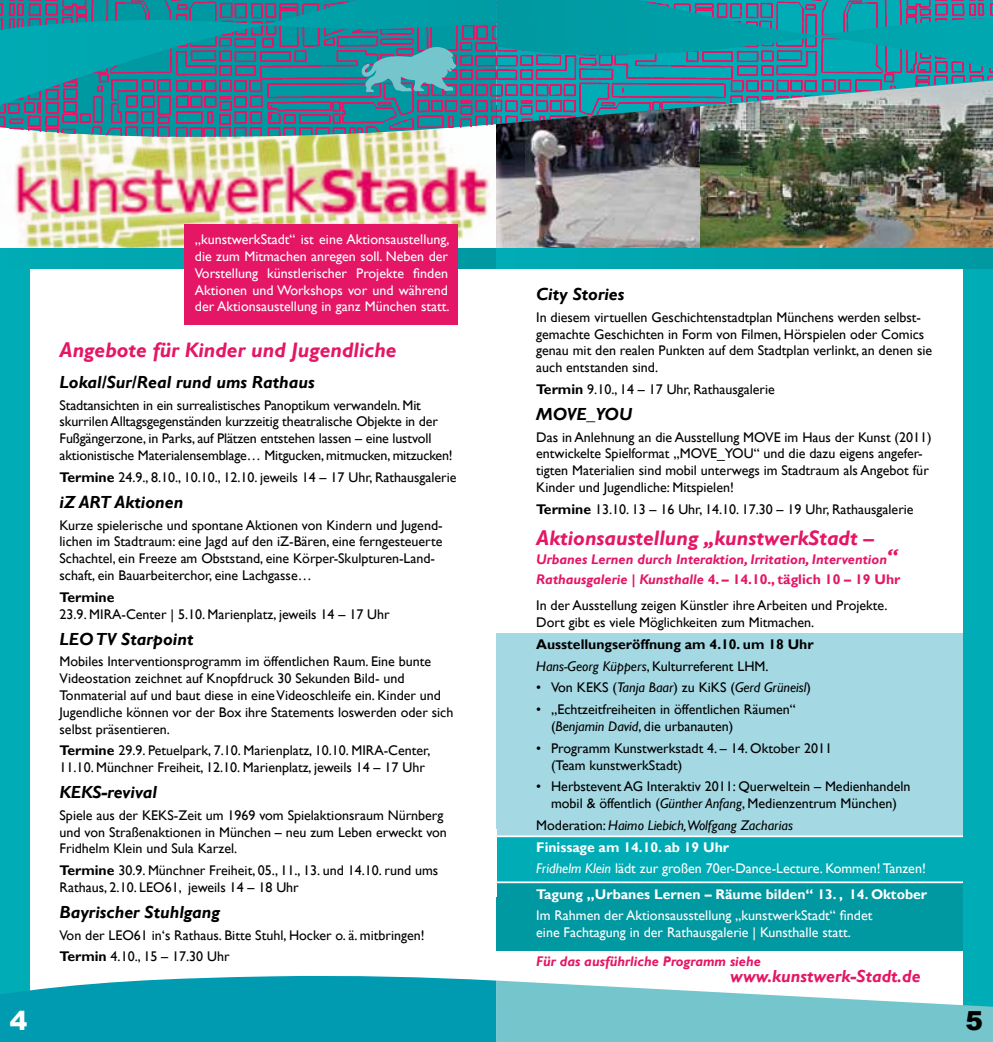
<style>
.page{position:relative;width:993px;height:1042px;background:#fff}
.page>*{position:absolute;margin:0;border:0;box-sizing:border-box;transform-origin:0 0}
.t1{font:900 26.25px "Arial";color:#fff}
.t2{font:900 26.25px "Arial";color:#000}
.t3{font:italic 700 21px "Gill Sans";color:#e41665}
.t4{font:italic 700 17.5px "Gill Sans";color:#000}
.t5{font:italic 700 17.5px "Gill Sans";color:#e41665}
.t6{font:14px/16.8px "Gill Sans";color:#000}
.t7{font:14px/16.8px "Gill Sans";color:#fff}
.t8{font:italic 700 14px/19.2px "Gill Sans";color:#e41665}
.t9{font:700 14px/21.7px "Gill Sans";color:#000}
.t10{font:700 14px "Gill Sans";color:#fff}
.t11{font:italic 14px "Gill Sans";color:#000}
.s1{font-weight:700}
.s2{font-size:21px}
.s3{font-style:normal}
.s4{font-weight:400;font-style:italic}
.s5{font-weight:400}
.s6{font-style:italic}
.s7{color:#000}
.s8{font-style:italic;color:#000}
</style>
<div class="page">
<div style="left:496px;top:633px;width:466px;height:229px;background:#a4d8e3"></div>
<div style="left:496px;top:872px;width:467px;height:79px;background:#0098a1"></div>
<img style="left:524px;top:149px;width:176px;height:99px">
<div style="left:486px;top:836px;width:486px;height:46px;background:#00acb6"></div>
<div style="left:485px;top:835px;width:488px;height:48px;border:2px solid #fff"></div>
<div style="left:962px;top:0;width:30px;height:1042px;background:#00acb6"></div>
<img style="left:700px;top:149px;width:292px;height:99px">
<img style="left:14px;top:149px;width:510px;height:99px">
<div style="left:0;top:258px;width:30px;height:784px;background:#00acb6"></div>
<div style="left:0;top:248px;width:496px;height:20px;background:linear-gradient(to bottom,#02a4ae,#02a4ae)"></div>
<div style="left:496px;top:248px;width:496px;height:20px;background:#00a2ab"></div>
<svg style="left:0;top:975px;width:992px;height:67px"></svg>
<div style="left:185px;top:225px;width:273px;height:100px;background:#e41665"></div>
<img style="left:0;top:0;width:993px;height:149px">
<div style="left:475px;top:829px;width:21px;height:67px;background:#fff"></div>
<p class="t7" style="left:195px;top:231px;width:256px;text-align:justify">„kunstwerkStadt“ ist eine Aktionsaustellung, die zum Mitmachen anregen soll. Neben der Vorstellung künstlerischer Projekte finden Aktionen und Workshops vor und während der Aktionsaustellung in ganz München statt.</p>
<h2 class="t3" style="left:60px;top:338px;width:338px">Angebote für Kinder und Jugendliche</h2>
<p class="t4" style="left:60px;top:372px;width:257px">Lokal/Sur/Real rund ums Rathaus</p>
<p class="t6" style="left:60px;top:397px;width:394px">Stadtansichten in ein surrealistisches Panoptikum verwandeln. Mit skurrilen Alltagsgegenständen kurzzeitig theatralische Objekte in der Fußgängerzone, in Parks, auf Plätzen entstehen lassen – eine lustvoll aktionistische Materialensemblage… Mitgucken, mitmucken, mitzucken!</p>
<p class="t6" style="left:60px;top:469px;width:398px"><span class="s1">Termine</span> 24.9., 8.10., 10.10., 12.10. jeweils 14 – 17 Uhr, Rathausgalerie</p>
<p class="t4" style="left:60px;top:492px;width:125px">iZ ART Aktionen</p>
<p class="t6" style="left:60px;top:517px;width:384px">Kurze spielerische und spontane Aktionen von Kindern und Jugend&shy;lichen im Stadtraum: eine Jagd auf den iZ-Bären, eine ferngesteuerte Schachtel, ein Freeze am Obststand, eine Körper-Skulpturen-Land&shy;schaft, ein Bauarbeiterchor, eine Lachgasse…</p>
<p class="t9" style="left:60px;top:586px;width:56px">Termine</p>
<p class="t6" style="left:60px;top:606px;width:331px">23.9. MIRA-Center | 5.10. Marienplatz, jeweils 14 – 17 Uhr</p>
<p class="t4" style="left:60px;top:628px;width:135px">LEO TV Starpoint</p>
<p class="t6" style="left:60px;top:653px;width:395px">Mobiles Interventionsprogramm im öffentlichen Raum. Eine bunte Videostation zeichnet auf Knopfdruck 30 Sekunden Bild- und Tonmaterial auf und baut diese in eine Videoschleife ein. Kinder und Jugendliche können vor der Box ihre Statements loswerden oder sich selbst präsentieren.</p>
<p class="t6" style="left:60px;top:742px;width:372px"><span class="s1">Termine</span> 29.9. Petuelpark, 7.10. Marienplatz, 10.10. MIRA-Center,<br>11.10. Münchner Freiheit, 12.10. Marienplatz, jeweils 14 – 17 Uhr</p>
<p class="t4" style="left:60px;top:782px;width:99px">KEKS-revival</p>
<p class="t6" style="left:60px;top:807px;width:389px">Spiele aus der KEKS-Zeit um 1969 vom Spielaktionsraum Nürnberg und von Straßenaktionen in München – neu zum Leben erweckt von<br>Fridhelm Klein und Sula Karzel.</p>
<p class="t6" style="left:60px;top:862px;width:380px"><span class="s1">Termine</span> 30.9. Münchner Freiheit, 05., 11., 13. und 14.10. rund ums<br>Rathaus, 2.10. LEO61, jeweils 14 – 18 Uhr</p>
<p class="t4" style="left:60px;top:902px;width:162px">Bayrischer Stuhlgang</p>
<p class="t6" style="left:60px;top:924px;width:366px;line-height:21.7px">Von der LEO61 in‘s Rathaus. Bitte Stuhl, Hocker o. ä. mitbringen!<br><span class="s1">Termin</span> 4.10., 15 – 17.30 Uhr</p>
<p class="t4" style="left:536px;top:284px;width:90px">City Stories</p>
<p class="t6" style="left:536px;top:309px;width:397px">In diesem virtuellen Geschichtenstadtplan Münchens werden selbst&shy;gemachte Geschichten in Form von Filmen, Hörspielen oder Comics genau mit den realen Punkten auf dem Stadtplan verlinkt, an denen sie auch entstanden sind.</p>
<p class="t6" style="left:536px;top:381px;width:240px"><span class="s1">Termin</span> 9.10., 14 – 17 Uhr, Rathausgalerie</p>
<p class="t4" style="left:536px;top:404px;width:97px">MOVE_YOU</p>
<p class="t6" style="left:536px;top:429px;width:397px">Das in Anlehnung an die Ausstellung MOVE im Haus der Kunst (2011) entwickelte Spielformat „MOVE_YOU“ und die dazu eigens angefer&shy;tigten Materialien sind mobil unterwegs im Stadtraum als Angebot für Kinder und Jugendliche: Mitspielen!</p>
<p class="t6" style="left:536px;top:501px;width:379px"><span class="s1">Termine</span> 13.10. 13 – 16 Uhr, 14.10. 17.30 – 19 Uhr, Rathausgalerie</p>
<h2 class="t3" style="left:536px;top:526px;width:339px">Aktionsaustellung „kunstwerkStadt –</h2>
<p class="t8" style="left:536px;top:550px;width:366px">Urbanes Lernen durch Interaktion, Irritation, Intervention<span class="s2">“<br></span>Rathausgalerie | Kunsthalle <span class="s3">4. – 14.10., täglich 10 – 19 Uhr</span></p>
<p class="t6" style="left:536px;top:597px;width:353px">In der Ausstellung zeigen Künstler ihre Arbeiten und Projekte.<br>Dort gibt es viele Möglichkeiten zum Mitmachen.</p>
<p class="t9" style="left:536px;top:633px;width:279px">Ausstellungseröffnung am 4.10. um 18 Uhr<br><span class="s4">Hans-Georg Küppers</span><span class="s5">, Kulturreferent LHM.</span></p>
<p class="t11" style="left:536px;top:679px;width:276px"><span class="s3">• Von KEKS (</span>Tanja Baar<span class="s3">) zu KiKS (</span>Gerd Grüneisl<span class="s3">)</span></p>
<p class="t6" style="left:551px;top:701px;width:246px;text-indent:-15px">• „Echtzeitfreiheiten in öffentlichen Räumen“ (<span class="s6">Benjamin David</span>, die urbanauten)</p>
<p class="t6" style="left:551px;top:740px;width:282px;text-indent:-15px">• Programm Kunstwerkstadt 4. – 14. Oktober 2011 (Team kunstwerkStadt)</p>
<p class="t6" style="left:536px;top:778px;width:376px;text-align:center">• Herbstevent AG Interaktiv 2011: Querweltein – Medienhandeln mobil &amp; öffentlich (<span class="s6">Günther Anfang</span>, Medienzentrum München)</p>
<p class="t7" style="left:536px;top:814px;width:391px;line-height:21.7px"><span class="s7">Moderation:</span> <span class="s8">Haimo Liebich,Wolfgang Zacharias<br></span><span class="s1">Finissage am 14.10. ab 19 Uhr<br></span><span class="s6">Fridhelm Klein</span> lädt zur großen 70er-Dance-Lecture. Kommen! Tanzen!</p>
<p class="t10" style="left:536px;top:885px;width:392px">Tagung „Urbanes Lernen – Räume bilden“ 13. , 14. Oktober</p>
<p class="t7" style="left:536px;top:907px;width:337px">Im Rahmen der Aktionsausstellung „kunstwerkStadt“ findet eine Fachtagung in der Rathausgalerie | Kunsthalle statt.</p>
<p class="t8" style="left:536px;top:952px;width:226px">Für das ausführliche Programm siehe</p>
<p class="t5" style="left:730px;top:965px;width:192px">www.kunstwerk-Stadt.de</p>
<h1 class="t1" style="left:10px;top:1002px;width:19px">4</h1>
<h1 class="t2" style="left:965px;top:1002px;width:19px">5</h1>
</div>
